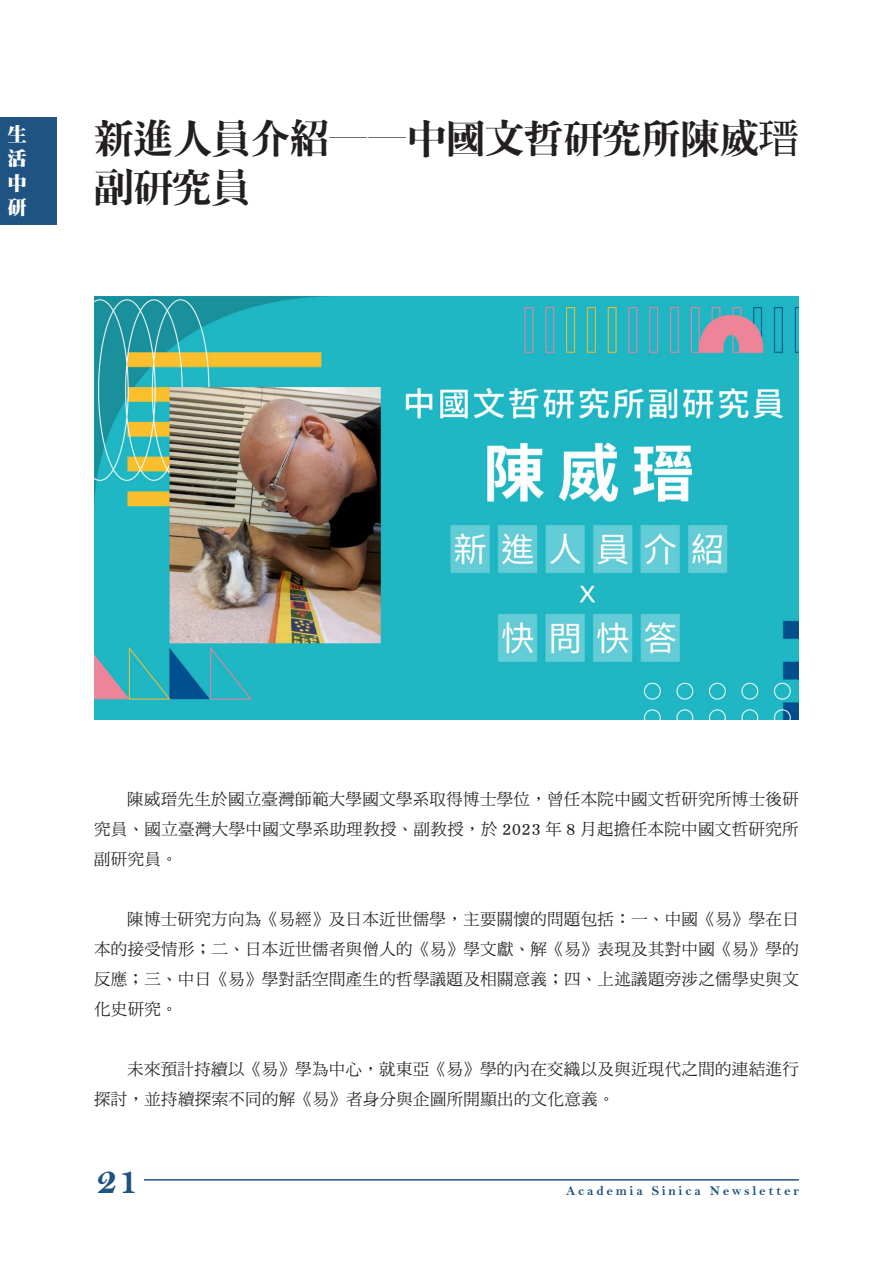
<style>
.page{position:relative;width:893px;height:1263px;background:#fff}
.page>*{position:absolute;margin:0;border:0;box-sizing:border-box;transform-origin:0 0}
.t1{font:40.5px/48.6px "DF Ming XB WIN BF";letter-spacing:-.035em;color:#231f20}
.t2{font:40.5px "Bell MT Bold";color:#1f5382}
.t3{font:19.5px/24.3px "DF Ming W12 WIN BF";color:#fff;text-align:justify}
.t4{font:16.5px/30px "DF Ming Md HKP BF";letter-spacing:.02em;color:#231f20;text-align:justify}
.t5{font:13.5px "Bell MT Bold";letter-spacing:.2em;color:#1f5382}
.s1{font-family:"DF Ming Bd HK BF"}
</style>
<div class="page">
<hr style="left:144px;top:1179px;width:655px;height:1px;background:#205381">
<div style="left:0;top:117px;width:57px;height:108px;background:#1f5382"></div>
<img style="left:94px;top:296px;width:705px;height:424px">
<p class="t3" style="left:7px;top:122px;width:21px">生活中研</p>
<p class="t1" style="left:94px;top:113px;width:706px">新進人員介紹——中國文哲研究所陳威<span class="s1">瑨</span>副研究員</p>
<p class="t4" style="left:94px;top:784px;width:706px;text-indent:33px">陳威瑨先生於國立臺灣師範大學國文學系取得博士學位，曾任本院中國文哲研究所博士後研究員、國立臺灣大學中國文學系助理教授、副教授，於 2023 年 8 月起擔任本院中國文哲研究所副研究員。</p>
<p class="t4" style="left:94px;top:904px;width:706px;text-indent:33px">陳博士研究方向為《易經》及日本近世儒學，主要關懷的問題包括：一、中國《易》學在日本的接受情形；二、日本近世儒者與僧人的《易》學文獻、解《易》表現及其對中國《易》學的反應；三、中日《易》學對話空間產生的哲學議題及相關意義；四、上述議題旁涉之儒學史與文化史研究。</p>
<p class="t4" style="left:94px;top:1054px;width:706px;text-indent:33px">未來預計持續以《易》學為中心，就東亞《易》學的內在交織以及與近現代之間的連結進行探討，並持續探索不同的解《易》者身分與企圖所開顯出的文化意義。</p>
<h1 class="t2" style="left:96px;top:1155px;width:45px">21</h1>
<p class="t5" style="left:566px;top:1182px;width:234px">Academia Sinica Newsletter</p>
</div>
